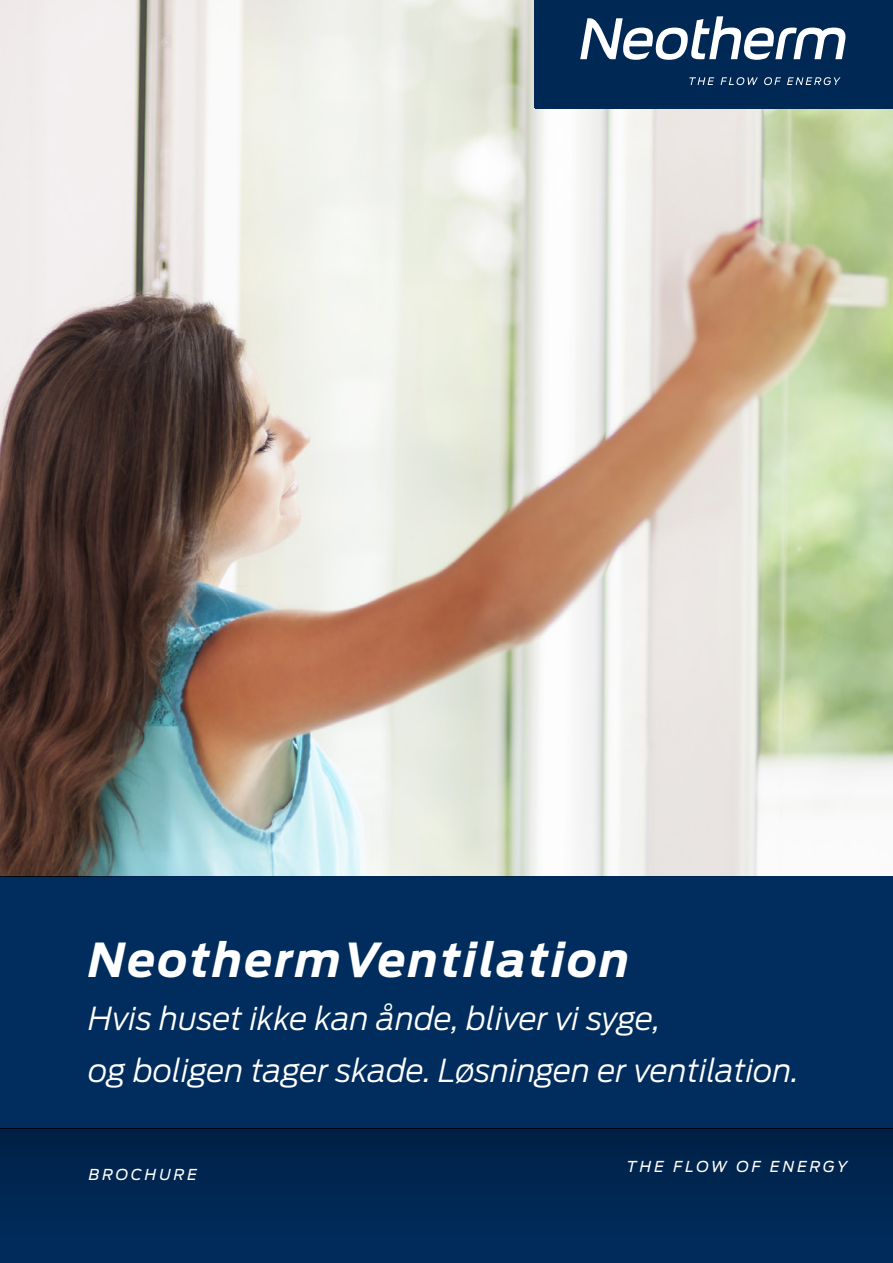
<style>
.page{position:relative;width:893px;height:1263px;background:#fff}
.page>*{position:absolute;margin:0;border:0;box-sizing:border-box;transform-origin:0 0}
.t1{font:italic 700 46.5px "Antenna";letter-spacing:.05em;color:#fff}
.t2{font:italic 300 31.5px "Antenna";color:#fff}
.t3{font:italic 15px "Antenna";letter-spacing:.2em;color:#fff}
</style>
<div class="page">
<img style="left:0;top:0;width:893px;height:876px">
<svg style="left:0;top:1129px;width:893px;height:134px;background:#002651"></svg>
<div style="left:535px;top:0;width:357px;height:109px;background:#002855"></div>
<svg style="left:689px;top:77px;width:152px;height:8px"></svg>
<svg style="left:580px;top:16px;width:266px;height:44px"></svg>
<div style="left:0;top:876px;width:893px;height:253px;background:#002d5e"></div>
<p class="t1" style="left:88px;top:933px;width:543px">NeothermVentilation</p>
<p class="t2" style="left:88px;top:999px;width:574px">Hvis huset ikke kan ånde, bliver vi syge,</p>
<p class="t2" style="left:88px;top:1052px;width:712px">og boligen tager skade. Løsningen er ventilation.</p>
<p class="t3" style="left:89px;top:1166px;width:110px">BROCHURE</p>
<p class="t3" style="left:627px;top:1158px;width:222px">THE FLOW OF ENERGY</p>
</div>
